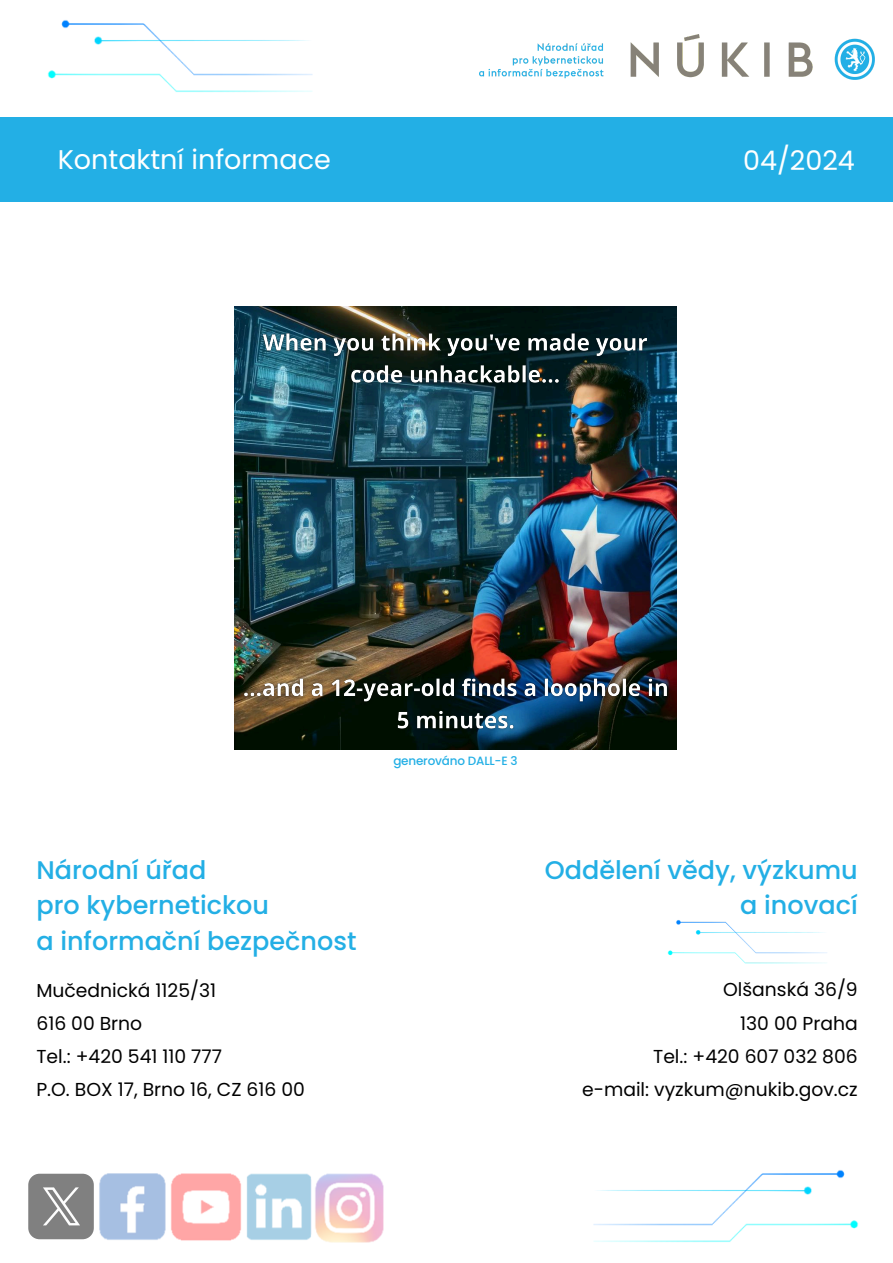
<style>
.page{position:relative;width:893px;height:1263px;background:#fff}
.page>*{position:absolute;margin:0;border:0;box-sizing:border-box;transform-origin:0 0}
.t1{font:27px "Poppins";color:#fff}
.t2{font:500 25.5px/35.4px "Poppins";color:#23afe5}
.t3{font:18.75px/33.2px "Poppins";color:#000}
.t4{font:500 12px "Poppins";letter-spacing:-.015em;color:#23afe5}
</style>
<div class="page">
<img style="left:47px;top:20px;width:266px;height:72px">
<img style="left:479px;top:35px;width:395px;height:45px">
<img style="left:593px;top:1170px;width:266px;height:72px">
<div style="left:0;top:117px;width:100px;height:85px;background:#23afe5"></div>
<div style="left:56px;top:117px;width:837px;height:85px;background:#23afe5"></div>
<img style="left:28px;top:1174px;width:66px;height:65px;border-radius:11px">
<img style="left:99px;top:1173px;width:285px;height:70px">
<img style="left:667px;top:920px;width:160px;height:44px">
<img style="left:234px;top:307px;width:443px;height:442px">
<img style="left:258px;top:327px;width:396px;height:63px">
<img style="left:238px;top:672px;width:435px;height:63px">
<h2 class="t1" style="left:58px;top:140px;width:274px">Kontaktní informace</h2>
<p class="t1" style="left:743px;top:142px;width:113px">04/2024</p>
<h1 class="t2" style="left:36px;top:852px;width:321px">Národní úřad<br>pro kybernetickou<br>a informační bezpečnost</h1>
<h1 class="t3" style="left:36px;top:973px;width:270px">Mučednická 1125/31<br>616 00 Brno<br>Tel.: +420 541 110 777<br>P.O. BOX 17, Brno 16, CZ 616 00</h1>
<p class="t4" style="left:393px;top:753px;width:126px">generováno DALL-E 3</p>
<h4 class="t2" style="left:545px;top:852px;width:314px;text-align:right">Oddělení vědy, výzkumu a inovací</h4>
<h4 class="t3" style="left:582px;top:973px;width:277px;text-align:right">Olšanská 36/9<br>130 00 Praha<br>Tel.: +420 607 032 806 e-mail: vyzkum@nukib.gov.cz</h4>
</div>
